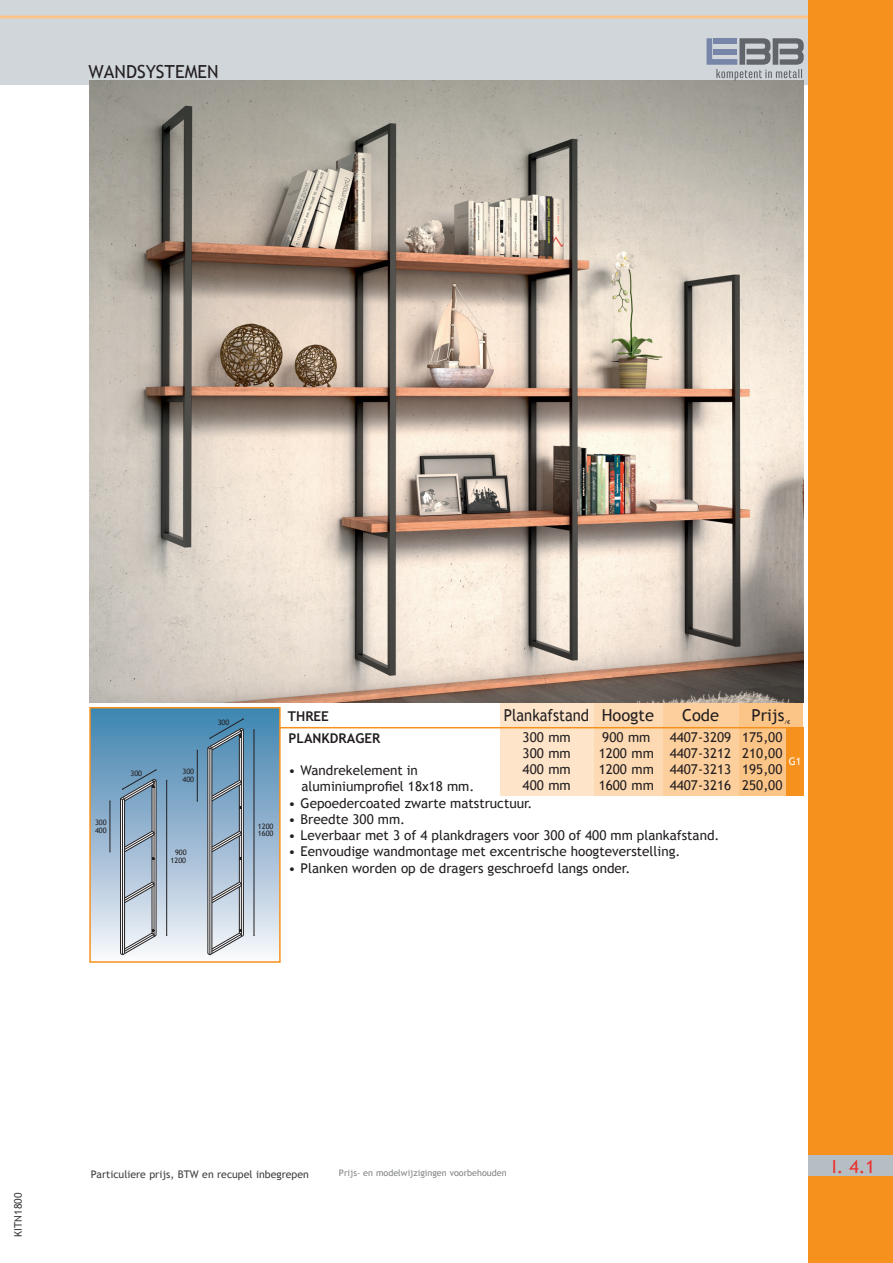
<style>
.page{position:relative;width:893px;height:1263px;background:#fff}
.page>*{position:absolute;margin:0;border:0;box-sizing:border-box;transform-origin:0 0}
.t1{font:18px "Trebuchet MS";color:#231f20}
.t2{font:18px "Trebuchet MS";color:#ee2f2d}
.t3{font:16.5px "Trebuchet MS";color:#231f20;scale:.9 1}
.t4{font:16.5px "Trebuchet MS";color:#231f20}
.t5{font:13.5px/16.2px "Trebuchet MS";color:#231f20;text-align:justify}
.t6{font:700 13.5px "Trebuchet MS";color:#231f20}
.t7{font:10.5px "Trebuchet MS";color:#3e3e3f}
.t8{font:10.5px "Trebuchet MS";color:#fff}
.t9{font:9px "Trebuchet MS";color:#808285}
.t10{font:7.35px/7.8px "Trebuchet MS";color:#231f20}
.t11{font:5.25px "Trebuchet MS";color:#231f20}
.s1{font-weight:700}
</style>
<div class="page">
<div style="left:0;top:0;width:893px;height:85px;background:#d0d6da"></div>
<hr style="left:0;top:16px;width:873px;height:3px;background:#fcc588">
<div style="left:808px;top:0;width:85px;height:1263px;background:#f6911e"></div>
<div style="left:808px;top:1155px;width:85px;height:21px;background:#b6bec4"></div>
<div style="left:90px;top:708px;width:190px;height:254px;background:linear-gradient(to bottom,#3c80ad,#f7f4f9)"></div>
<div style="left:89px;top:707px;width:192px;height:256px;border:2px solid #f6911e"></div>
<div style="left:593px;top:700px;width:72px;height:96px;background:#fddab3"></div>
<div style="left:500px;top:700px;width:93px;height:96px;background:#fee5ca"></div>
<div style="left:730px;top:700px;width:73px;height:96px;background:#fcc588"></div>
<div style="left:663px;top:700px;width:75px;height:96px;background:#fdcf9d"></div>
<hr style="left:279px;top:727px;width:524px;height:1px;background:#f6911e">
<div style="left:786px;top:728px;width:17px;height:68px;background:#f6911e"></div>
<img style="left:89px;top:81px;width:715px;height:622px">
<hr style="left:166px;top:780px;width:1px;height:155px;background:#231f20">
<svg style="left:120px;top:769px;width:37px;height:186px;background:#9aaab9"></svg>
<hr style="left:110px;top:801px;width:1px;height:51px;background:#231f20">
<svg style="left:208px;top:718px;width:36px;height:237px;background:#9aafc1"></svg>
<hr style="left:254px;top:730px;width:1px;height:205px;background:#231f20">
<hr style="left:197px;top:750px;width:1px;height:51px;background:#231f20">
<svg style="left:706px;top:38px;width:98px;height:43px"></svg>
<h1 class="t1" style="left:89px;top:61px;width:132px">WANDSYSTEMEN</h1>
<p class="t10" style="left:95px;top:819px;width:13px">300<br>400</p>
<p class="t10" style="left:130px;top:769px;width:13px">300</p>
<p class="t10" style="left:182px;top:767px;width:13px">300<br>400</p>
<p class="t10" style="left:218px;top:718px;width:13px">300</p>
<p class="t10" style="left:171px;top:848px;width:18px;text-align:right">900<br>1200</p>
<p class="t10" style="left:258px;top:822px;width:17px">1200<br>1600</p>
<p class="t3" style="left:504px;top:705px;width:168px">Plankafstand Hoogte</p>
<p class="t4" style="left:682px;top:705px;width:38px">Code</p>
<p class="t4" style="left:751px;top:705px;width:35px">Prijs</p>
<p class="t11" style="left:785px;top:718px;width:7px">/<span class="s1">€</span></p>
<p class="t5" style="left:742px;top:729px;width:42px">175,00<br>210,00<br>195,00<br>250,00</p>
<p class="t6" style="left:288px;top:708px;width:43px">THREE</p>
<p class="t5" style="left:523px;top:729px;width:50px">300 mm 300 mm 400 mm 400 mm</p>
<p class="t5" style="left:670px;top:729px;width:63px">4407-3209<br>4407-3212<br>4407-3213<br>4407-3216</p>
<p class="t5" style="left:599px;top:729px;width:57px;text-align:left">900 mm<br>1200 mm<br>1200 mm<br>1600 mm</p>
<p class="t6" style="left:289px;top:730px;width:93px">PLANKDRAGER</p>
<p class="t5" style="left:301px;top:762px;width:175px;text-indent:-13px">• Wandrekelement in aluminiumprofiel 18x18 mm.</p>
<p class="t5" style="left:289px;top:795px;width:245px">• Gepoedercoated zwarte matstructuur.</p>
<p class="t5" style="left:289px;top:811px;width:118px">• Breedte 300 mm.</p>
<p class="t5" style="left:289px;top:827px;width:432px">• Leverbaar met 3 of 4 plankdragers voor 300 of 400 mm plankafstand.</p>
<p class="t5" style="left:289px;top:843px;width:393px">• Eenvoudige wandmontage met excentrische hoogteverstelling.</p>
<p class="t5" style="left:289px;top:860px;width:343px">• Planken worden op de dragers geschroefd langs onder.</p>
<p class="t8" style="left:789px;top:755px;width:14px">G1</p>
<p class="t7" style="left:12px;top:1237px;width:45px;rotate:-90deg">KITN1800</p>
<p class="t7" style="left:91px;top:1168px;width:219px">Particuliere prijs, BTW en recupel inbegrepen</p>
<p class="t9" style="left:339px;top:1168px;width:169px">Prijs- en modelwijzigingen voorbehouden</p>
<h1 class="t2" style="left:832px;top:1156px;width:45px">I. 4.1</h1>
</div>
